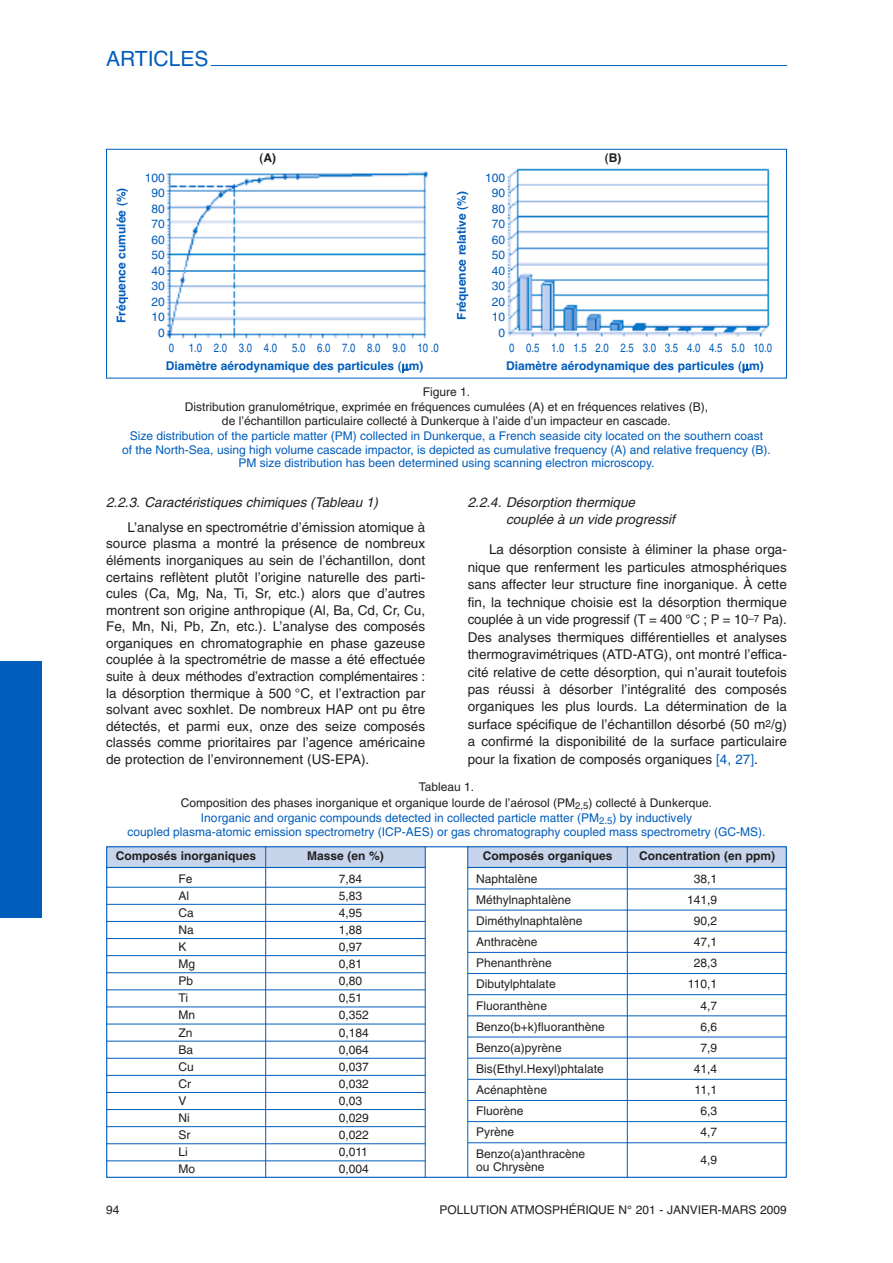
<style>
.page{position:relative;width:893px;height:1263px;background:#fff}
.page>*{position:absolute;margin:0;border:0;box-sizing:border-box;transform-origin:0 0}
.t1{font:21px "Helvetica TT";color:#005dbc}
.t2{font:13.5px/16.5px "Helvetica";color:#231f20;text-align:justify}
.t3{font:italic 13.5px/17.4px "Helvetica";color:#231f20}
.t4{font:12px/15.6px "Helvetica";color:#231f20;text-align:center}
.t5{font:12px/15.5px "Helvetica";color:#005dbc;text-align:right}
.t6{font:12px "Helvetica Bold TT";color:#005dbc}
.t7{font:700 12px "Helvetica";color:#231f20}
.t8{font:12px "Helvetica";color:#005dbc;scale:.8 1}
.t9{font:12px "Helvetica TT";color:#231f20}
.t10{font:12px "Helvetica Bold TT";color:#231f20}
.s1{color:#005dbc}
</style>
<div class="page">
<hr style="left:211px;top:65px;width:576px;height:1px;background:#005dbc">
<div style="left:0;top:661px;width:42px;height:256px;background:#005dbc"></div>
<img style="left:166px;top:168px;width:604px;height:171px">
<div style="left:106px;top:149px;width:680px;height:230px;border:1px solid #005dbc"></div>
<div style="left:479px;top:173px;width:26px;height:166px;background:#fff"></div>
<div style="left:457px;top:176px;width:17px;height:159px;background:#fff"></div>
<svg style="left:106px;top:846px;width:681px;height:332px"></svg>
<h1 class="t1" style="left:106px;top:51px;width:104px">ARTICLES</h1>
<p class="t6" style="left:117px;top:323px;width:137px;rotate:-90deg">Fréquence cumulée (%)</p>
<p class="t5" style="left:145px;top:171px;width:22px">100<br>90<br>80<br>70<br>60<br>50<br>40<br>30<br>20<br>10<br>0</p>
<p class="t10" style="left:259px;top:153px;width:18px">(A)</p>
<p class="t8" style="left:169px;top:344px;width:339px">0 1.0 2.0 3.0 4.0 5.0 6.0 7.0 8.0 9.0 10 .0</p>
<p class="t6" style="left:166px;top:362px;width:259px">Diamètre aérodynamique des particules ( m)</p>
<p class="t6" style="left:457px;top:320px;width:130px;rotate:-90deg">Fréquence relative (%)</p>
<p class="t5" style="left:485px;top:171px;width:22px">100<br>90<br>80<br>70<br>60<br>50<br>40<br>30<br>20<br>10<br>0</p>
<p class="t10" style="left:604px;top:153px;width:18px">(B)</p>
<p class="t8" style="left:509px;top:344px;width:330px">0 0.5 1.0 1.5 2.0 2.5 3.0 3.5 4.0 4.5 5.0 10.0</p>
<p class="t6" style="left:506px;top:362px;width:259px">Diamètre aérodynamique des particules ( m)</p>
<p class="t4" style="left:185px;top:385px;width:524px">Figure 1.<br>Distribution granulométrique, exprimée en fréquences cumulées (A) et en fréquences relatives (B),</p>
<p class="t4" style="left:222px;top:414px;width:450px">de l’échantillon particulaire collecté à Dunkerque à l’aide d’un impacteur en cascade.</p>
<p class="t5" style="left:122px;top:431px;width:650px;line-height:13.5px;text-align:center">Size distribution of the particle matter (PM) collected in Dunkerque, a French seaside city located on the southern coast<br>of the North-Sea, using high volume cascade impactor, is depicted as cumulative frequency (A) and relative frequency (B).<br>PM size distribution has been determined using scanning electron microscopy.</p>
<p class="t3" style="left:106px;top:495px;width:276px">2.2.3. Caractéristiques chimiques (Tableau 1)</p>
<p class="t2" style="left:106px;top:520px;width:320px;text-indent:21px">L’analyse en spectrométrie d’émission atomique à source plasma a montré la présence de nombreux éléments inorganiques au sein de l’échantillon, dont certains reflètent plutôt l’origine naturelle des parti - cules (Ca, Mg, Na, Ti, Sr, etc.) alors que d’autres montrent son origine anthropique (Al, Ba, Cd, Cr, Cu, Fe, Mn, Ni, Pb, Zn, etc.). L’analyse des composés organiques en chromatographie en phase gazeuse couplée à la spectrométrie de masse a été effectuée suite à deux méthodes d’extraction complémentaires : la désorption thermique à 500 °C, et l’extraction par solvant avec soxhlet. De nombreux HAP ont pu être détectés, et parmi eux, onze des seize composés classés comme prioritaires par l’agence américaine de protection de l’environnement (US-EPA).</p>
<p class="t3" style="left:506px;top:495px;width:173px;text-indent:-38px">2.2.4. Désorption thermique couplée à un vide progressif</p>
<p class="t2" style="left:468px;top:542px;width:320px;line-height:17.4px;text-indent:21px">La désorption consiste à éliminer la phase orga&shy;nique que renferment les particules atmosphériques sans affecter leur structure fine inorganique. À cette fin, la technique choisie est la désorption thermique couplée à un vide progressif (T = 400 °C ; P = 10<sup>–7</sup> Pa).<br>Des analyses thermiques différentielles et analyses thermogravimétriques (ATD-ATG), ont montré l’effica&shy;cité relative de cette désorption, qui n’aurait toutefois pas réussi à désorber l’intégralité des composés organiques les plus lourds. La détermination de la surface spécifique de l’échantillon désorbé (50 m<sup>2</sup>/g) a confirmé la disponibilité de la surface particulaire pour la fixation de composés organiques <span class="s1">[4, 27]</span>.</p>
<p class="t4" style="left:181px;top:780px;width:532px">Tableau 1.<br>Composition des phases inorganique et organique lourde de l’aérosol (PM<sub>2,5</sub>) collecté à Dunkerque.<br><span class="s1">Inorganic and organic compounds detected in collected particle matter (PM</span><sub>2.5</sub><span class="s1">) by inductively</span></p>
<p class="t5" style="left:128px;top:825px;width:639px">coupled plasma-atomic emission spectrometry (ICP-AES) or gas chromatography coupled mass spectrometry (GC-MS).</p>
<p class="t4" style="left:476px;top:872px;width:63px">Naphtalène</p>
<p class="t4" style="left:693px;top:872px;width:25px">38,1</p>
<p class="t4" style="left:476px;top:893px;width:96px">Méthylnaphtalène</p>
<p class="t4" style="left:687px;top:893px;width:32px">141,9</p>
<p class="t4" style="left:476px;top:914px;width:108px">Diméthylnaphtalène</p>
<p class="t4" style="left:693px;top:914px;width:25px">90,2</p>
<p class="t4" style="left:476px;top:935px;width:63px">Anthracène</p>
<p class="t4" style="left:693px;top:935px;width:25px">47,1</p>
<p class="t4" style="left:476px;top:956px;width:77px">Phenanthrène</p>
<p class="t4" style="left:693px;top:956px;width:25px">28,3</p>
<p class="t4" style="left:476px;top:978px;width:81px">Dibutylphtalate</p>
<p class="t4" style="left:688px;top:978px;width:31px">110,1</p>
<p class="t4" style="left:476px;top:999px;width:72px">Fluoranthène</p>
<p class="t4" style="left:700px;top:999px;width:18px">4,7</p>
<p class="t4" style="left:476px;top:1020px;width:130px">Benzo(b+k)fluoranthène</p>
<p class="t4" style="left:700px;top:1020px;width:18px">6,6</p>
<p class="t4" style="left:476px;top:1041px;width:87px">Benzo(a)pyrène</p>
<p class="t4" style="left:700px;top:1041px;width:18px">7,9</p>
<p class="t4" style="left:476px;top:1062px;width:129px">Bis(Ethyl.Hexyl)phtalate</p>
<p class="t4" style="left:693px;top:1062px;width:25px">41,4</p>
<p class="t4" style="left:476px;top:1083px;width:72px">Acénaphtène</p>
<p class="t4" style="left:694px;top:1083px;width:24px">11,1</p>
<p class="t4" style="left:476px;top:1105px;width:49px">Fluorène</p>
<p class="t4" style="left:700px;top:1105px;width:18px">6,3</p>
<p class="t4" style="left:476px;top:1126px;width:40px">Pyrène</p>
<p class="t4" style="left:700px;top:1126px;width:18px">4,7</p>
<p class="t4" style="left:476px;top:1147px;width:110px">Benzo(a)anthracène</p>
<p class="t7" style="left:116px;top:851px;width:142px">Composés inorganiques</p>
<p class="t7" style="left:307px;top:851px;width:78px">Masse (en %)</p>
<p class="t7" style="left:482px;top:851px;width:131px">Composés organiques</p>
<p class="t7" style="left:639px;top:851px;width:137px">Concentration (en ppm)</p>
<p class="t4" style="left:178px;top:872px;width:16px">Fe</p>
<p class="t4" style="left:339px;top:872px;width:25px">7,84</p>
<p class="t4" style="left:178px;top:889px;width:12px">Al</p>
<p class="t4" style="left:339px;top:889px;width:25px">5,83</p>
<p class="t4" style="left:178px;top:906px;width:17px">Ca</p>
<p class="t4" style="left:339px;top:906px;width:25px">4,95</p>
<p class="t4" style="left:178px;top:923px;width:17px">Na</p>
<p class="t4" style="left:339px;top:923px;width:25px">1,88</p>
<p class="t4" style="left:178px;top:940px;width:10px">K</p>
<p class="t4" style="left:339px;top:940px;width:25px">0,97</p>
<p class="t4" style="left:178px;top:957px;width:18px">Mg</p>
<p class="t4" style="left:339px;top:957px;width:25px">0,81</p>
<p class="t4" style="left:178px;top:974px;width:16px">Pb</p>
<p class="t4" style="left:339px;top:974px;width:25px">0,80</p>
<p class="t4" style="left:178px;top:992px;width:11px">Ti</p>
<p class="t4" style="left:339px;top:992px;width:25px">0,51</p>
<p class="t4" style="left:178px;top:1009px;width:18px">Mn</p>
<p class="t4" style="left:339px;top:1009px;width:32px">0,352</p>
<p class="t4" style="left:178px;top:1026px;width:16px">Zn</p>
<p class="t4" style="left:339px;top:1026px;width:32px">0,184</p>
<p class="t4" style="left:178px;top:1043px;width:16px">Ba</p>
<p class="t4" style="left:339px;top:1043px;width:32px">0,064</p>
<p class="t4" style="left:178px;top:1060px;width:17px">Cu</p>
<p class="t4" style="left:339px;top:1060px;width:32px">0,037</p>
<p class="t4" style="left:178px;top:1077px;width:14px">Cr</p>
<p class="t4" style="left:339px;top:1077px;width:32px">0,032</p>
<p class="t4" style="left:178px;top:1094px;width:10px">V</p>
<p class="t4" style="left:339px;top:1094px;width:25px">0,03</p>
<p class="t4" style="left:178px;top:1111px;width:13px">Ni</p>
<p class="t4" style="left:339px;top:1111px;width:32px">0,029</p>
<p class="t4" style="left:178px;top:1128px;width:13px">Sr</p>
<p class="t4" style="left:339px;top:1128px;width:32px">0,022</p>
<p class="t4" style="left:178px;top:1145px;width:11px">Li</p>
<p class="t4" style="left:339px;top:1145px;width:31px">0,011</p>
<p class="t4" style="left:178px;top:1163px;width:18px">Mo</p>
<p class="t4" style="left:339px;top:1163px;width:32px">0,004</p>
<p class="t4" style="left:700px;top:1153px;width:18px">4,9</p>
<p class="t4" style="left:476px;top:1160px;width:70px">ou Chrysène</p>
<p class="t9" style="left:106px;top:1205px;width:15px">94</p>
<p class="t9" style="left:439px;top:1205px;width:349px">POLLUTION ATMOSPHÉRIQUE N° 201 - JANVIER-MARS 2009</p>
</div>
